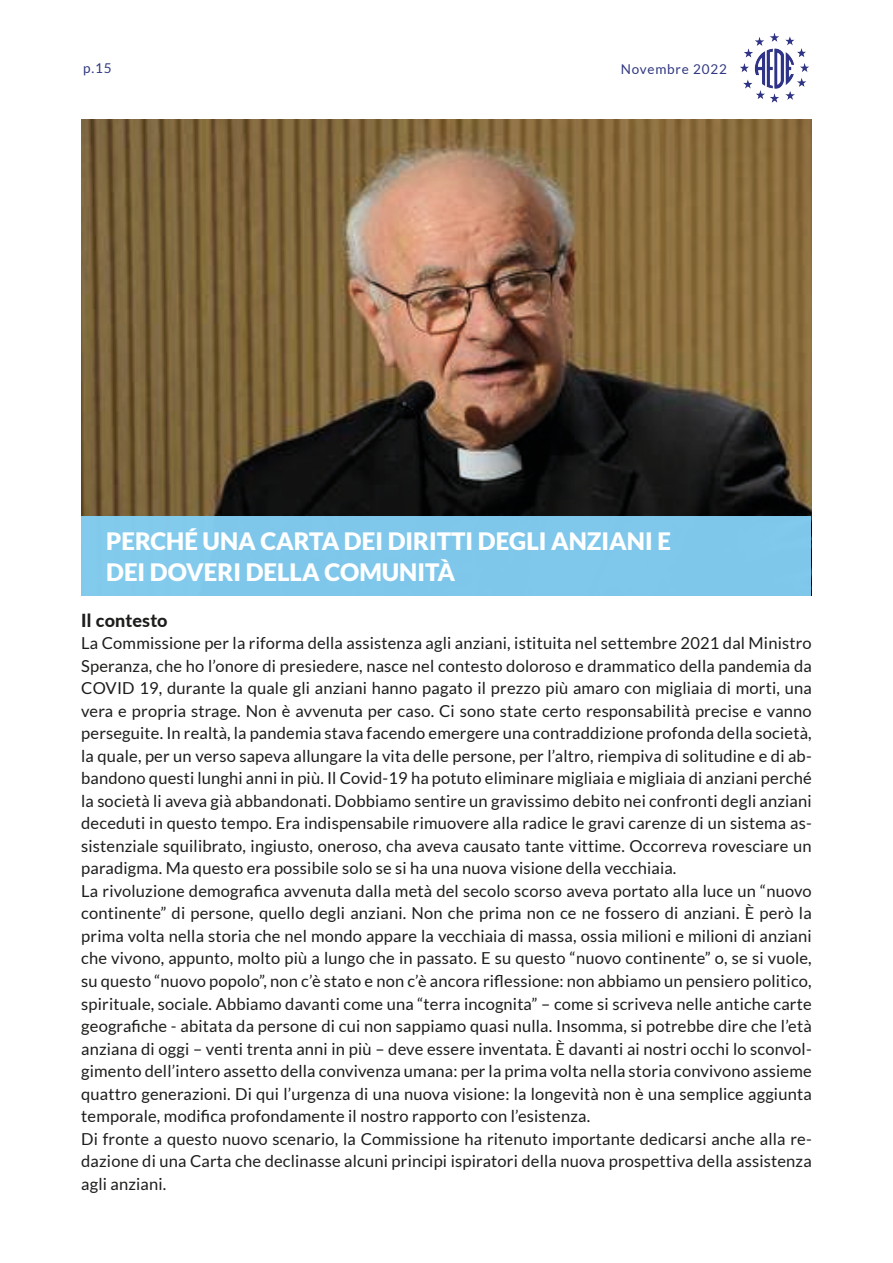
<style>
.page{position:relative;width:893px;height:1263px;background:#fff}
.page>*{position:absolute;margin:0;border:0;box-sizing:border-box;transform-origin:0 0}
.t1{font:900 24px/31.5px "Lato";color:#fff}
.t2{font:800 18px "Lato";letter-spacing:.005em;color:#1d1d1b}
.t3{font:16.5px/22.5px "Lato";letter-spacing:.01em;color:#1d1d1b}
.t4{font:13.5px "Lato";letter-spacing:.06em;color:#313881}
</style>
<div class="page">
<img style="left:740px;top:33px;width:69px;height:70px">
<img style="left:82px;top:120px;width:729px;height:396px">
<div style="left:82px;top:516px;width:729px;height:79px;background:#7fc7eb"></div>
<p class="t4" style="left:83px;top:61px;width:30px">p.15</p>
<p class="t4" style="left:621px;top:61px;width:108px">Novembre 2022</p>
<h1 class="t1" style="left:106px;top:524px;width:566px">PERCHÉ UNA CARTA DEI DIRITTI DEGLI ANZIANI E<br>DEI DOVERI DELLA COMUNITÀ</h1>
<p class="t2" style="left:81px;top:607px;width:88px">Il contesto</p>
<p class="t3" style="left:81px;top:632px;width:732px">La Commissione per la riforma della assistenza agli anziani, istituita nel settembre 2021 dal Ministro Speranza, che ho l’onore di presiedere, nasce nel contesto doloroso e drammatico della pandemia da COVID 19, durante la quale gli anziani hanno pagato il prezzo più amaro con migliaia di morti, una vera e propria strage. Non è avvenuta per caso. Ci sono state certo responsabilità precise e vanno perseguite. In realtà, la pandemia stava facendo emergere una contraddizione profonda della società, la quale, per un verso sapeva allungare la vita delle persone, per l’altro, riempiva di solitudine e di ab&shy;bandono questi lunghi anni in più. Il Covid-19 ha potuto eliminare migliaia e migliaia di anziani perché la società li aveva già abbandonati. Dobbiamo sentire un gravissimo debito nei confronti degli anziani deceduti in questo tempo. Era indispensabile rimuovere alla radice le gravi carenze di un sistema as&shy;sistenziale squilibrato, ingiusto, oneroso, cha aveva causato tante vittime. Occorreva rovesciare un paradigma. Ma questo era possibile solo se si ha una nuova visione della vecchiaia.<br>La rivoluzione demografica avvenuta dalla metà del secolo scorso aveva portato alla luce un “nuovo continente” di persone, quello degli anziani. Non che prima non ce ne fossero di anziani. È però la prima volta nella storia che nel mondo appare la vecchiaia di massa, ossia milioni e milioni di anziani che vivono, appunto, molto più a lungo che in passato. E su questo “nuovo continente” o, se si vuole, su questo “nuovo popolo”, non c’è stato e non c’è ancora riflessione: non abbiamo un pensiero politico, spirituale, sociale. Abbiamo davanti come una “terra incognita” – come si scriveva nelle antiche carte geografiche - abitata da persone di cui non sappiamo quasi nulla. Insomma, si potrebbe dire che l’età anziana di oggi – venti trenta anni in più – deve essere inventata. È davanti ai nostri occhi lo sconvol&shy;gimento dell’intero assetto della convivenza umana: per la prima volta nella storia convivono assieme quattro generazioni. Di qui l’urgenza di una nuova visione: la longevità non è una semplice aggiunta temporale, modifica profondamente il nostro rapporto con l’esistenza.<br>Di fronte a questo nuovo scenario, la Commissione ha ritenuto importante dedicarsi anche alla re&shy;dazione di una Carta che declinasse alcuni principi ispiratori della nuova prospettiva della assistenza agli anziani.</p>
</div>
